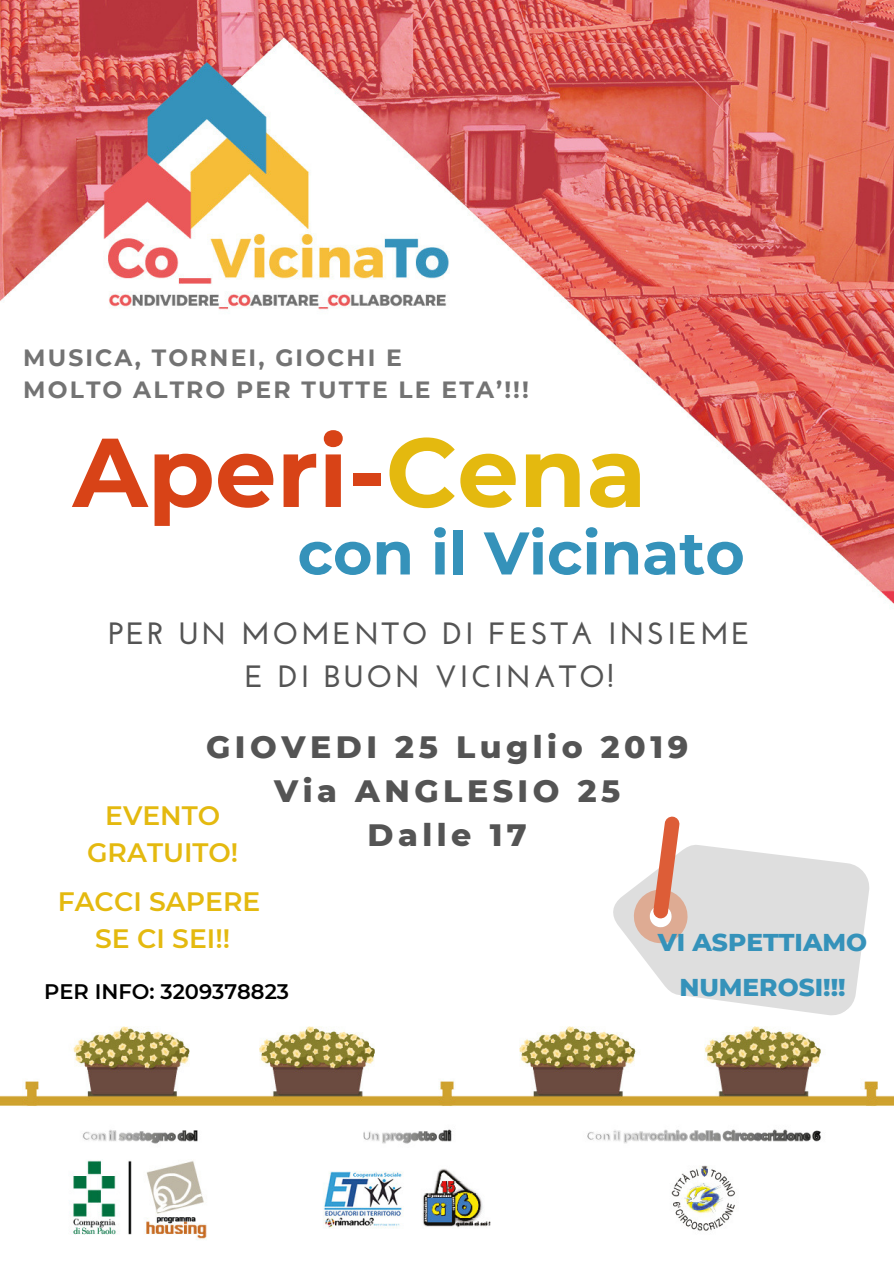
<style>
.page{position:relative;width:894px;height:1264px;background:#fff}
.page>*{position:absolute;margin:0;border:0;box-sizing:border-box;transform-origin:0 0}
.t1{font:700 97.5px "Montserrat";color:#d84317}
.t2{font:700 60px "Montserrat";color:#3592ba}
.t3{font:800 31.5px/44px "Montserrat";letter-spacing:.145em;color:#545454;text-align:center}
.t4{font:700 30.75px/42.5px "Josefin Sans";letter-spacing:.09em;color:#545454;text-align:center}
.t5{font:600 26.55px/37px "Montserrat";color:#e4b90f;text-align:center}
.t6{font:800 24.9px/44.7px "Montserrat";color:#3592ba;text-align:center}
.t7{font:700 23.4px/32.5px "Montserrat";letter-spacing:.09em;color:#737373}
.t8{font:600 21px "Montserrat";color:#000}
.s1{color:#e4b90f}
</style>
<div class="page">
<img style="left:0;top:0;width:893px;height:1240px">
<svg style="left:605px;top:769px;width:288px;height:321px"></svg>
<svg style="left:611px;top:812px;width:110px;height:145px"></svg>
<p class="t7" style="left:23px;top:341px;width:507px">MUSICA, TORNEI, GIOCHI E<br>MOLTO ALTRO PER TUTTE LE ETA’!!!</p>
<h1 class="t1" style="left:73px;top:412px;width:575px">Aperi-<span class="s1">Cena</span></h1>
<h2 class="t2" style="left:297px;top:516px;width:448px">con il Vicinato</h2>
<h3 class="t4" style="left:108px;top:615px;width:643px">PER UN MOMENTO DI FESTA INSIEME<br>E DI BUON VICINATO!</h3>
<h3 class="t3" style="left:206px;top:725px;width:483px">GIOVEDI 25 Luglio 2019<br>Via ANGLESIO 25<br>Dalle 17</h3>
<p class="t5" style="left:87px;top:796px;width:153px">EVENTO<br>GRATUITO!</p>
<p class="t5" style="left:58px;top:882px;width:204px">FACCI SAPERE<br>SE CI SEI!!</p>
<p class="t8" style="left:44px;top:978px;width:246px">PER INFO: 3209378823</p>
<p class="t6" style="left:657px;top:919px;width:211px">VI ASPETTIAMO<br>NUMEROSI!!!</p>
</div>
